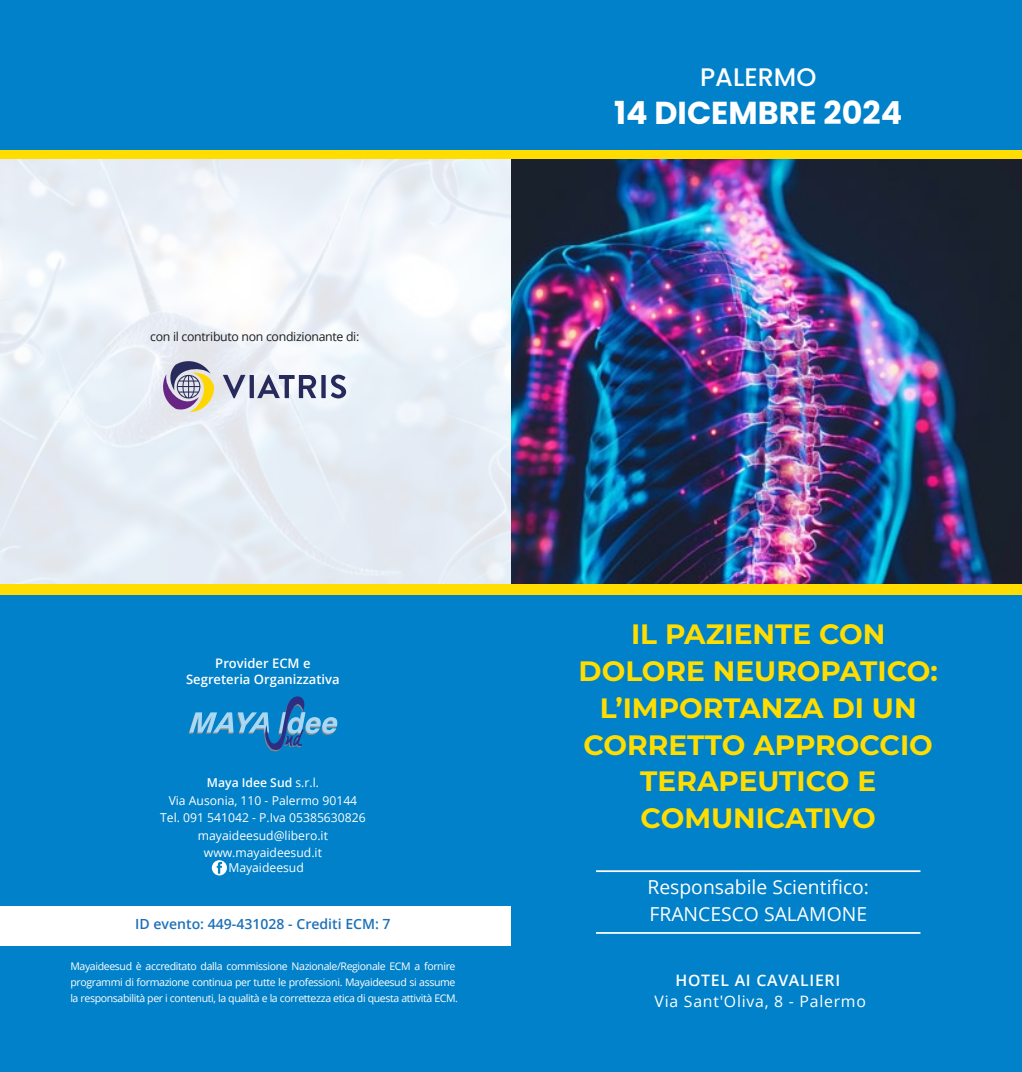
<style>
.page{position:relative;width:1022px;height:1072px;background:#fff}
.page>*{position:absolute;margin:0;border:0;box-sizing:border-box;transform-origin:0 0}
.t1{font:700 31.68px "Poppins";color:#fff}
.t2{font:700 28px/36.8px "Montserrat";color:#fd0;text-align:center}
.t3{font:500 25.38px "Poppins";color:#fff}
.t4{font:19.25px/26.6px "Open Sans";color:#fff}
.t5{font:15.75px "Open Sans";letter-spacing:.045em;color:#fff}
.t6{font:600 15.75px "Open Sans";letter-spacing:.045em;color:#fff}
.t7{font:600 14px "Open Sans";color:#1d71b8}
.t8{font:600 13.12px/15.8px "Open Sans";color:#fff;text-align:center}
.t9{font:12.25px/17.5px "Open Sans";color:#fff;text-align:center}
.t10{font:12.25px "Open Sans";letter-spacing:-.025em;color:#1d1d1b}
.t11{font:10.5px/15.8px "Open Sans";letter-spacing:-.035em;color:#fff}
.s1{font-weight:600}
</style>
<div class="page">
<svg style="left:223px;top:374px;width:123px;height:24px"></svg>
<svg style="left:162px;top:361px;width:52px;height:51px;background:#b1a4a2"></svg>
<img style="left:511px;top:159px;width:511px;height:425px">
<div style="left:0;top:54px;width:1022px;height:105px;background:#fd0"></div>
<div style="left:0;top:0;width:1022px;height:149px;background:#0081c9"></div>
<div style="left:0;top:584px;width:1022px;height:487px;background:#fd0"></div>
<div style="left:0;top:596px;width:1022px;height:475px;background:#0081c9"></div>
<svg style="left:212px;top:860px;width:15px;height:15px"></svg>
<svg style="left:189px;top:696px;width:149px;height:56px"></svg>
<div style="left:0;top:905px;width:511px;height:40px;background:#fff"></div>
<hr style="left:596px;top:870px;width:324px;height:2px;background:#fff">
<hr style="left:596px;top:932px;width:324px;height:1px;background:#fff">
<p class="t10" style="left:150px;top:328px;width:211px">con il contributo non condizionante di:</p>
<p class="t8" style="left:186px;top:655px;width:155px">Provider ECM e<br>Segreteria Organizzativa</p>
<p class="t9" style="left:160px;top:773px;width:207px"><span class="s1">Maya Idee Sud</span> s.r.l.<br>Via Ausonia, 110 - Palermo 90144<br>Tel. 091 541042 - P.Iva 05385630826 mayaideesud@libero.it www.mayaideesud.it</p>
<p class="t9" style="left:228px;top:858px;width:77px">Mayaideesud</p>
<h3 class="t7" style="left:135px;top:914px;width:257px">ID evento: 449-431028 - Crediti ECM: 7</h3>
<p class="t11" style="left:70px;top:958px;width:389px">Mayaideesud è accreditato dalla commissione Nazionale/Regionale ECM a fornire programmi di formazione continua per tutte le professioni. Mayaideesud si assume la responsabilità per i contenuti, la qualità e la correttezza etica di questa attività ECM.</p>
<h3 class="t3" style="left:700px;top:62px;width:118px">PALERMO</h3>
<h1 class="t1" style="left:614px;top:95px;width:290px">14 DICEMBRE 2024</h1>
<h2 class="t2" style="left:579px;top:614px;width:361px">IL PAZIENTE CON<br>DOLORE NEUROPATICO:<br>L’IMPORTANZA DI UN<br>CORRETTO APPROCCIO<br>TERAPEUTICO E<br>COMUNICATIVO</h2>
<h3 class="t4" style="left:647px;top:873px;width:223px">Responsabile Scientifico:<br>FRANCESCO SALAMONE</h3>
<h3 class="t6" style="left:675px;top:969px;width:166px">HOTEL AI CAVALIERI</h3>
<h3 class="t5" style="left:655px;top:990px;width:213px">Via Sant'Oliva, 8 - Palermo</h3>
</div>
